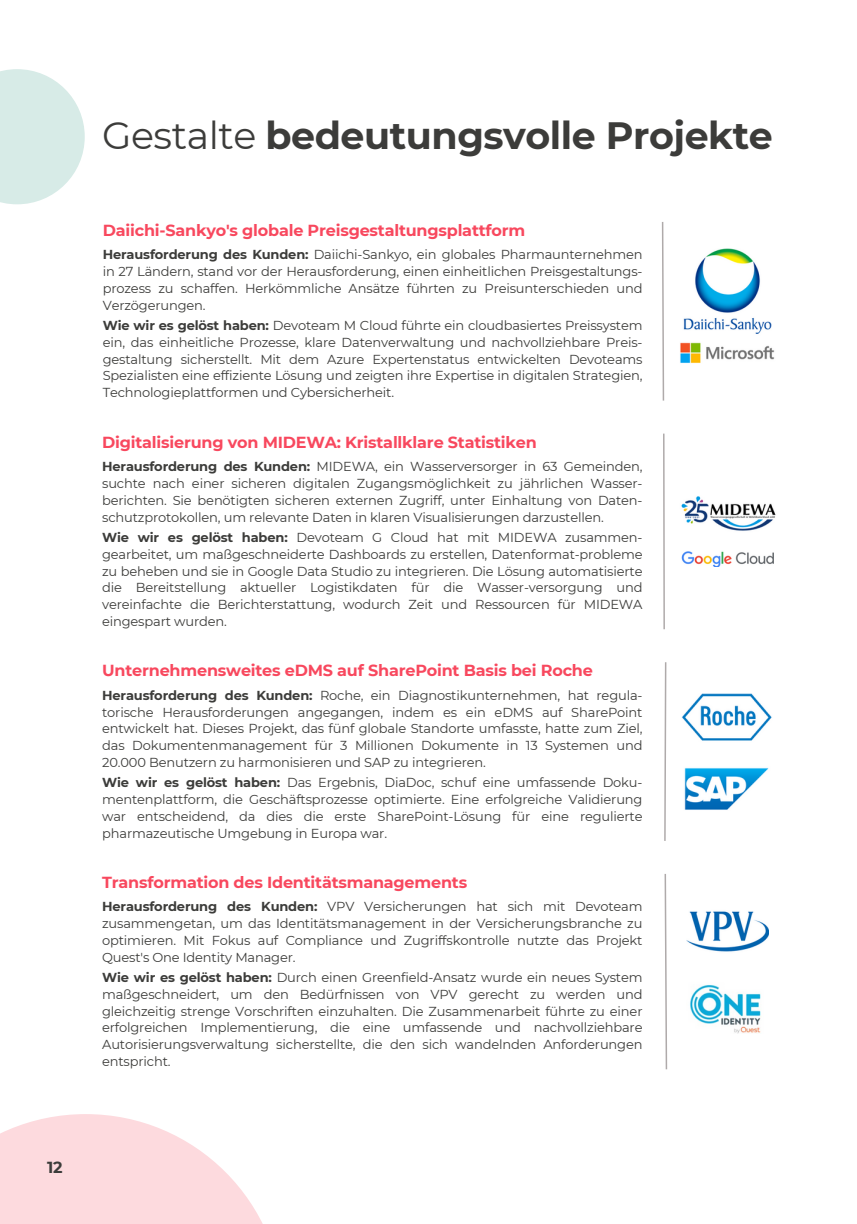
<style>
.page{position:relative;width:857px;height:1224px;background:#fff}
.page>*{position:absolute;margin:0;border:0;box-sizing:border-box;transform-origin:0 0}
.t1{font:700 38px "Montserrat";letter-spacing:-.01em;color:#3c3c3a}
.t2{font:700 16px "Montserrat";letter-spacing:-.01em;color:#f8485e}
.t3{font:700 16px "Montserrat";color:#3c3c3a}
.t4{font:13px/16.8px "Montserrat";letter-spacing:-.01em;color:#3c3c3a;text-align:justify}
.s1{font-weight:400}
.s2{font-weight:700}
</style>
<div class="page">
<svg style="left:0;top:1114px;width:263px;height:110px;fill:#fddade"></svg>
<svg style="left:0;top:69px;width:85px;height:135px;fill:#d7ebe7"></svg>
<svg style="left:661px;top:222px;width:4px;height:179px"></svg>
<hr style="left:663px;top:434px;width:2px;height:195px;background:#afaaaa">
<svg style="left:664px;top:662px;width:3px;height:179px"></svg>
<svg style="left:664px;top:874px;width:4px;height:196px"></svg>
<img style="left:683px;top:249px;width:88px;height:85px">
<img style="left:680px;top:342px;width:95px;height:21px">
<img style="left:681px;top:551px;width:92px;height:15px">
<img style="left:681px;top:693px;width:91px;height:117px">
<img style="left:686px;top:911px;width:82px;height:123px">
<img style="left:681px;top:496px;width:95px;height:35px">
<p class="t3" style="left:47px;top:1158px;width:17px">12</p>
<p class="t1" style="left:102px;top:112px;width:672px"><span class="s1">Gestalte</span> bedeutungsvolle Projekte</p>
<p class="t2" style="left:103px;top:220px;width:424px">Daiichi-Sankyo's globale Preisgestaltungsplattform</p>
<h2 class="t4" style="left:103px;top:246px;width:541px"><span class="s2">Herausforderung des Kunden:</span> Daiichi-Sankyo, ein globales Pharmaunternehmen in 27 Ländern, stand vor der Herausforderung, einen einheitlichen Preisgestaltungs&shy;prozess zu schaffen. Herkömmliche Ansätze führten zu Preisunterschieden und Verzögerungen.</h2>
<p class="t4" style="left:103px;top:317px;width:541px"><span class="s2">Wie wir es gelöst haben:</span> Devoteam M Cloud führte ein cloudbasiertes Preissystem ein, das einheitliche Prozesse, klare Datenverwaltung und nachvollziehbare Preis&shy;gestaltung sicherstellt. Mit dem Azure Expertenstatus entwickelten Devoteams Spezialisten eine effiziente Lösung und zeigten ihre Expertise in digitalen Strategien, Technologieplattformen und Cybersicherheit.</p>
<p class="t2" style="left:102px;top:432px;width:436px">Digitalisierung von MIDEWA: Kristallklare Statistiken</p>
<p class="t4" style="left:102px;top:458px;width:542px"><span class="s2">Herausforderung des Kunden:</span> MIDEWA, ein Wasserversorger in 63 Gemeinden, suchte nach einer sicheren digitalen Zugangsmöglichkeit zu jährlichen Wasser&shy;berichten. Sie benötigten sicheren externen Zugriff, unter Einhaltung von Daten&shy;schutzprotokollen, um relevante Daten in klaren Visualisierungen darzustellen.</p>
<p class="t4" style="left:102px;top:529px;width:542px"><span class="s2">Wie wir es gelöst haben:</span> Devoteam G Cloud hat mit MIDEWA zusammen&shy;gearbeitet, um maßgeschneiderte Dashboards zu erstellen, Datenformat-probleme zu beheben und sie in Google Data Studio zu integrieren. Die Lösung automatisierte die Bereitstellung aktueller Logistikdaten für die Wasser-versorgung und vereinfachte die Berichterstattung, wodurch Zeit und Ressourcen für MIDEWA eingespart wurden.</p>
<h2 class="t2" style="left:102px;top:661px;width:492px">Unternehmensweites eDMS auf SharePoint Basis bei Roche</h2>
<p class="t4" style="left:102px;top:687px;width:542px"><span class="s2">Herausforderung des Kunden:</span> Roche, ein Diagnostikunternehmen, hat regula&shy;torische Herausforderungen angegangen, indem es ein eDMS auf SharePoint entwickelt hat. Dieses Projekt, das fünf globale Standorte umfasste, hatte zum Ziel, das Dokumentenmanagement für 3 Millionen Dokumente in 13 Systemen und 20.000 Benutzern zu harmonisieren und SAP zu integrieren.</p>
<p class="t4" style="left:102px;top:774px;width:542px"><span class="s2">Wie wir es gelöst haben:</span> Das Ergebnis, DiaDoc, schuf eine umfassende Doku&shy;mentenplattform, die Geschäftsprozesse optimierte. Eine erfolgreiche Validierung war entscheidend, da dies die erste SharePoint-Lösung für eine regulierte pharmazeutische Umgebung in Europa war.</p>
<p class="t2" style="left:102px;top:872px;width:366px">Transformation des Identitätsmanagements</p>
<h2 class="t4" style="left:102px;top:898px;width:542px"><span class="s2">Herausforderung des Kunden:</span> VPV Versicherungen hat sich mit Devoteam zusammengetan, um das Identitätsmanagement in der Versicherungsbranche zu optimieren. Mit Fokus auf Compliance und Zugriffskontrolle nutzte das Projekt Quest's One Identity Manager.</h2>
<p class="t4" style="left:102px;top:969px;width:542px"><span class="s2">Wie wir es gelöst haben:</span> Durch einen Greenfield-Ansatz wurde ein neues System maßgeschneidert, um den Bedürfnissen von VPV gerecht zu werden und gleichzeitig strenge Vorschriften einzuhalten. Die Zusammenarbeit führte zu einer erfolgreichen Implementierung, die eine umfassende und nachvollziehbare Autorisierungsverwaltung sicherstellte, die den sich wandelnden Anforderungen entspricht.</p>
</div>
